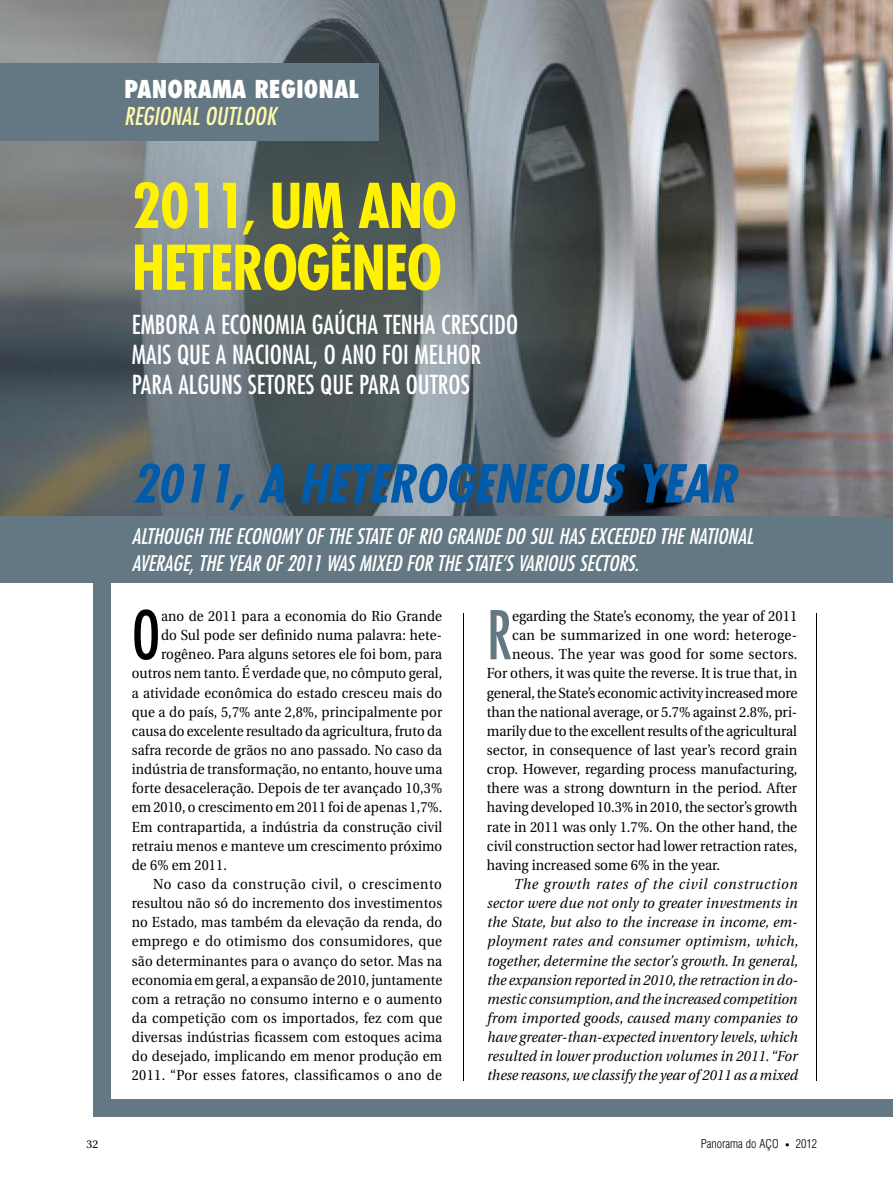
<style>
.page{position:relative;width:893px;height:1191px;background:#fff}
.page>*{position:absolute;margin:0;border:0;box-sizing:border-box;transform-origin:0 0}
.t1{font:condensed 65.25px "Futura LT";color:#000;scale:.92 1}
.t2{font:condensed 65.25px "Futura LT";color:#647883;scale:.92 1}
.t3{font:700 condensed 60px/61.8px "Futura LT";letter-spacing:-.02em;color:#fff200}
.t4{font:italic 700 condensed 51px "Futura LT";color:#005baa}
.t5{font:condensed 25.5px/30px "Futura LT";color:#fff}
.t6{font:800 condensed 24px "Futura LT";color:#fff}
.t7{font:italic condensed 24px "Futura LT";color:#fff9ae}
.t8{font:italic condensed 21px/27px "Futura LT";color:#fff}
.t9{font:800 condensed 21px "Futura LT";color:#fff}
.t10{font:italic condensed 21px "Futura LT";color:#fff9ae}
.t11{font:14.55px "Utopia";letter-spacing:.01em;color:#000;scale:.92 1}
.t12{font:14.55px "Utopia";letter-spacing:.01em;color:#000;scale:.94 1}
.t13{font:italic 14.55px/19.2px "Utopia";letter-spacing:.005em;color:#000;text-align:justify;scale:.94 1}
.t14{font:14.55px "Utopia";letter-spacing:-.015em;color:#000;scale:.94 1}
.t15{font:14.55px "Utopia";letter-spacing:.03em;color:#000;scale:.92 1}
.t16{font:14.55px "Utopia";letter-spacing:.04em;color:#000;scale:.92 1}
.t17{font:300 condensed 12px "Helvetica";color:#000}
.t18{font:11.25px "Utopia";color:#000}
.s1{font-size:45px}
.s2{font-size:8.55px}
</style>
<div class="page">
<div style="left:110px;top:1099px;width:707px;height:17px;background:#647883"></div>
<div style="left:817px;top:1099px;width:76px;height:17px;background:#647883"></div>
<hr style="left:816px;top:613px;width:1px;height:467px;background:#000">
<hr style="left:463px;top:613px;width:1px;height:467px;background:#000">
<div style="left:94px;top:0;width:17px;height:1116px;background:#647883"></div>
<div style="left:0;top:516px;width:893px;height:67px;background:#647883"></div>
<img style="left:0;top:0;width:893px;height:516px">
<div style="left:0;top:64px;width:379px;height:76px;background:#647883"></div>
<h3 class="t6" style="left:124px;top:74px;width:236px">PANORAMA REGI0NAL</h3>
<h3 class="t7" style="left:124px;top:102px;width:154px">REGIONAL OutLOOk</h3>
<h3 class="t9" style="left:136px;top:78px;width:207px">PANORAMA REGI0NAL</h3>
<h3 class="t10" style="left:136px;top:105px;width:146px">REGIONAL PANORAMA</h3>
<h2 class="t3" style="left:132px;top:175px;width:326px">2011<span class="s1">,</span> UM ANO<br>HETEROGÊNEO</h2>
<h3 class="t5" style="left:132px;top:309px;width:388px">EMBORA A ECONOMIA GAÚCHA TENHA CRESCIDO<br>MAIS QUE A NACIONAL, O ANO FOI MELHOR<br>PARA ALGUNS SETORES QUE PARA OUTROS</h3>
<h3 class="t4" style="left:132px;top:452px;width:617px">2011, A HETEROGENEOUS YEAR</h3>
<h3 class="t8" style="left:132px;top:523px;width:628px">ALTHOUGH THE ECONOMYOFTHE STATE OFRIO GRANDEDO SULHASEXCEEDED THENATIONAL<br>AVERAGE,THEYEAR OF2011WASMIXED FORTHESTATE’SVARIOUSSECTORS.</h3>
<h1 class="t1" style="left:132px;top:596px;width:33px">O</h1>
<p class="t11" style="left:161px;top:608px;width:307px">ano de 2011 para a economia do Rio Grande</p>
<p class="t11" style="left:161px;top:627px;width:307px">do Sul pode ser definido numa palavra: hete-</p>
<p class="t11" style="left:161px;top:646px;width:307px">rogêneo. Para alguns setores ele foi bom, para</p>
<p class="t11" style="left:132px;top:665px;width:339px">outros nem tanto. É verdade que, no cômputo geral,</p>
<p class="t11" style="left:132px;top:684px;width:339px">a atividade econômica do estado cresceu mais do</p>
<p class="t11" style="left:132px;top:704px;width:339px">que a do país, 5,7% ante 2,8%, principalmente por</p>
<p class="t11" style="left:132px;top:723px;width:339px">causa do excelente resultado da agricultura, fruto da</p>
<p class="t11" style="left:132px;top:742px;width:339px">safra recorde de grãos no ano passado. No caso da</p>
<p class="t11" style="left:132px;top:761px;width:339px">indústria de transformação, no entanto, houve uma</p>
<p class="t11" style="left:132px;top:780px;width:339px">forte desaceleração. Depois de ter avançado 10,3%</p>
<p class="t11" style="left:132px;top:799px;width:339px">em 2010, o crescimento em 2011 foi de apenas 1,7%.</p>
<p class="t11" style="left:132px;top:818px;width:339px">Em contrapartida, a indústria da construção civil</p>
<p class="t11" style="left:132px;top:837px;width:339px">retraiu menos e manteve um crescimento próximo</p>
<p class="t11" style="left:132px;top:857px;width:105px">de 6% em 2011.</p>
<p class="t16" style="left:153px;top:876px;width:316px">No caso da construção civil, o crescimento</p>
<p class="t11" style="left:132px;top:895px;width:339px">resultou não só do incremento dos investimentos</p>
<p class="t11" style="left:132px;top:914px;width:339px">no Estado, mas também da elevação da renda, do</p>
<p class="t11" style="left:132px;top:933px;width:339px">emprego e do otimismo dos consumidores, que</p>
<p class="t11" style="left:132px;top:952px;width:339px">são determinantes para o avanço do setor. Mas na</p>
<p class="t11" style="left:132px;top:971px;width:339px">economia em geral, a expansão de 2010, juntamente</p>
<p class="t11" style="left:132px;top:991px;width:339px">com a retração no consumo interno e o aumento</p>
<p class="t11" style="left:132px;top:1010px;width:339px">da competição com os importados, fez com que</p>
<p class="t11" style="left:132px;top:1029px;width:339px">diversas indústrias ficassem com estoques acima</p>
<p class="t11" style="left:132px;top:1048px;width:339px">do desejado, implicando em menor produção em</p>
<p class="t15" style="left:132px;top:1067px;width:339px">2011. “Por esses fatores, classificamos o ano de</p>
<h1 class="t2" style="left:487px;top:596px;width:29px">R</h1>
<p class="t12" style="left:512px;top:608px;width:305px">egarding the State’s economy, the year of 2011</p>
<p class="t12" style="left:512px;top:627px;width:305px">can be summarized in one word: heteroge-</p>
<p class="t12" style="left:512px;top:646px;width:305px">neous. The year was good for some sectors.</p>
<p class="t12" style="left:487px;top:665px;width:332px">For others, it was quite the reverse. It is true that, in</p>
<p class="t14" style="left:487px;top:684px;width:332px">general, the State’s economic activity increased more</p>
<p class="t12" style="left:487px;top:704px;width:332px">than the national average, or 5.7% against 2.8%, pri-</p>
<p class="t12" style="left:487px;top:723px;width:331px">marily due to the excellent results of the agricultural</p>
<p class="t12" style="left:487px;top:742px;width:332px">sector, in consequence of last year’s record grain</p>
<p class="t12" style="left:487px;top:761px;width:332px">crop. However, regarding process manufacturing,</p>
<p class="t12" style="left:487px;top:780px;width:332px">there was a strong downturn in the period. After</p>
<p class="t12" style="left:487px;top:799px;width:332px">having developed 10.3% in 2010, the sector’s growth</p>
<p class="t12" style="left:487px;top:818px;width:332px">rate in 2011 was only 1.7%. On the other hand, the</p>
<p class="t12" style="left:487px;top:837px;width:332px">civil construction sector had lower retraction rates,</p>
<p class="t12" style="left:487px;top:857px;width:250px">having increased some 6% in the year.</p>
<p class="t13" style="left:487px;top:874px;width:332px;text-indent:27px">The growth rates of the civil construction sector were due not only to greater investments in the State, but also to the increase in income, em&shy;ployment rates and consumer optimism, which, together, determine the sector’s growth. In general, the expansion reported in 2010, the retraction in do&shy;mestic consumption, and the increased competition from imported goods, caused many companies to have greater-than-expected inventory levels, which resulted in lower production volumes in 2011. “For these reasons, we classify the year of 2011 as a mixed</p>
<p class="t18" style="left:87px;top:1138px;width:13px">32</p>
<p class="t17" style="left:701px;top:1136px;width:118px">Panorama do AÇO <span class="s2">•</span> 2012</p>
</div>
